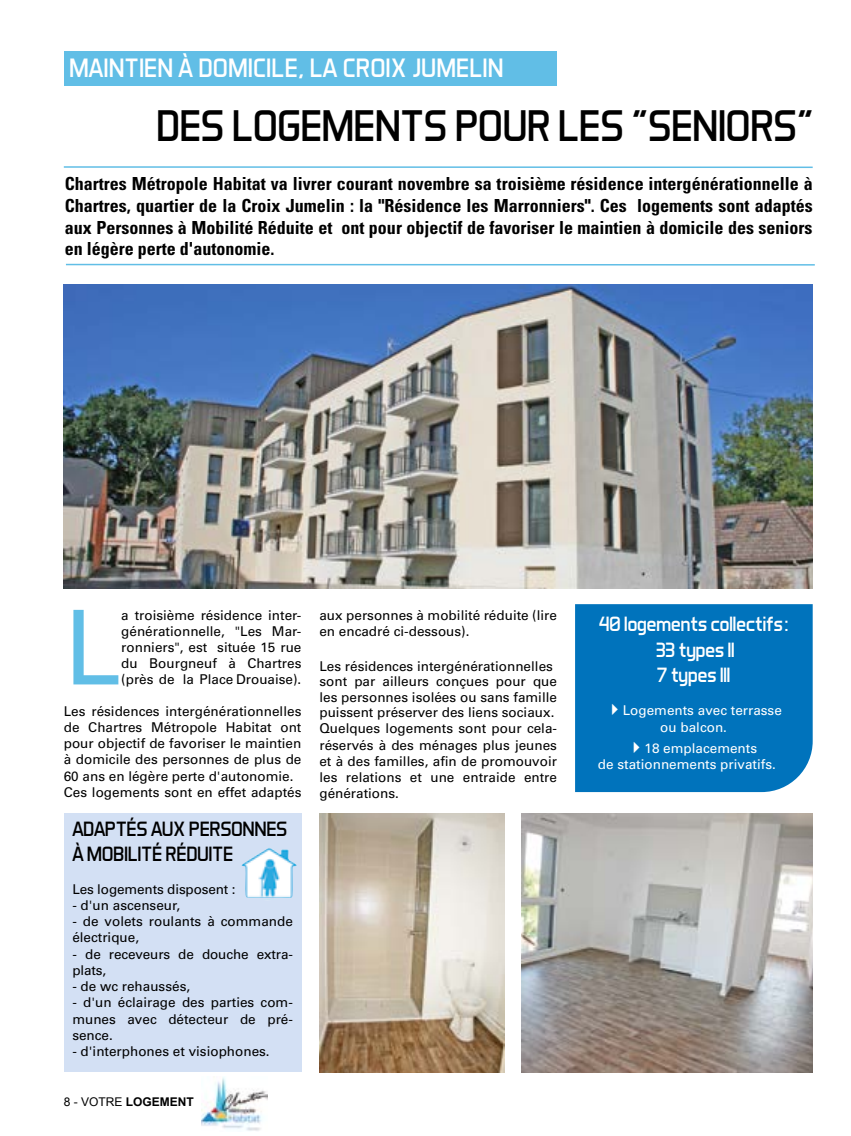
<style>
.page{position:relative;width:851px;height:1136px;background:#fff}
.page>*{position:absolute;margin:0;border:0;box-sizing:border-box;transform-origin:0 0}
.t1{font:103.2px "Univers";color:#61bee6}
.t2{font:45px "Aero Matics";letter-spacing:-.02em;color:#000}
.t3{font:27px "Aero Matics";color:#fff}
.t4{font:21px/25.2px "Aero Matics";letter-spacing:-.03em;color:#fff;text-align:center}
.t5{font:21px/25.2px "Aero Matics";letter-spacing:-.02em;color:#000}
.t6{font:700 condensed 18px/21.6px "Univers";color:#000;text-align:justify}
.t7{font:13.5px/16.2px "Univers";color:#000}
.t8{font:13.5px/16.2px "Univers";color:#fff;text-align:center}
.t9{font:700 12px "Arial";color:#000}
.s1{font-weight:400}
</style>
<div class="page">
<img style="left:201px;top:1077px;width:66px;height:54px">
<div style="left:65px;top:51px;width:492px;height:34px;background:#61bee6"></div>
<img style="left:64px;top:284px;width:748px;height:304px">
<div style="left:575px;top:604px;width:237px;height:188px;background:#0073bc"></div>
<div style="left:64px;top:813px;width:237px;height:258px;background:#d3e0f4"></div>
<img style="left:241px;top:848px;width:56px;height:50px">
<img style="left:522px;top:813px;width:290px;height:258px">
<hr style="left:66px;top:264px;width:748px;height:1px;background:#61bee6">
<hr style="left:64px;top:166px;width:748px;height:2px;background:#61bee6">
<img style="left:319px;top:813px;width:186px;height:258px">
<h3 class="t3" style="left:69px;top:52px;width:436px">MAINTIEN À DOMICILE, LA CROIX JUMELIN</h3>
<h2 class="t2" style="left:156px;top:99px;width:659px">DES LOGEMENTS POUR LES "SENIORS"</h2>
<p class="t6" style="left:65px;top:173px;width:749px">Chartres Métropole Habitat va livrer courant novembre sa troisième résidence intergénérationnelle à Chartres, quartier de la Croix Jumelin : la "Résidence les Marronniers". Ces logements sont adaptés aux Personnes à Mobilité Réduite et ont pour objectif de favoriser le maintien à domicile des seniors en légère perte d'autonomie.</p>
<h1 class="t1" style="left:64px;top:586px;width:59px">L</h1>
<p class="t7" style="left:121px;top:606px;width:182px;text-align:justify">a troisième résidence inter&shy;générationnelle, "Les Mar&shy;ronniers", est située 15 rue du Bourgneuf à Chartres (près de la Place Drouaise).</p>
<p class="t7" style="left:64px;top:702px;width:239px">Les résidences intergénérationnelles de Chartres Métropole Habitat ont pour objectif de favoriser le maintien à domicile des personnes de plus de 60 ans en légère perte d'autonomie.<br>Ces logements sont en effet adaptés</p>
<h3 class="t5" style="left:72px;top:816px;width:217px">ADAPTÉS AUX PERSONNES<br>À MOBILITÉ RÉDUITE</h3>
<p class="t7" style="left:72px;top:880px;width:165px">Les logements disposent :</p>
<p class="t7" style="left:72px;top:897px;width:109px">- d'un ascenseur,</p>
<p class="t7" style="left:72px;top:913px;width:222px">- de volets roulants à commande électrique,</p>
<p class="t7" style="left:72px;top:945px;width:222px">- de receveurs de douche extra&shy;plats,</p>
<p class="t7" style="left:72px;top:978px;width:119px">- de wc rehaussés,</p>
<p class="t7" style="left:72px;top:994px;width:222px;text-align:justify">- d'un éclairage des parties com&shy;munes avec détecteur de pré&shy;sence.</p>
<p class="t7" style="left:72px;top:1042px;width:199px">- d'interphones et visiophones.</p>
<p class="t9" style="left:64px;top:1093px;width:132px"><span class="s1">8 -</span> <span class="s1">VOTRE</span> LOGEMENT</p>
<p class="t7" style="left:319px;top:606px;width:239px">aux personnes à mobilité réduite (lire en encadré ci-dessous).</p>
<p class="t7" style="left:319px;top:657px;width:239px">Les résidences intergénérationnelles sont par ailleurs conçues pour que les personnes isolées ou sans famille puissent préserver des liens sociaux.<br>Quelques logements sont pour cela&shy;réservés à des ménages plus jeunes et à des familles, afin de promouvoir les relations et une entraide entre générations.</p>
<h3 class="t4" style="left:598px;top:611px;width:192px">40 logements collectifs:<br>33 types II<br>7 types III</h3>
<p class="t8" style="left:605px;top:702px;width:178px">✔Logements avec terrasse ou balcon.</p>
<p class="t8" style="left:598px;top:740px;width:179px;text-align:left;text-indent:29px">✔18 emplacements de stationnements privatifs.</p>
</div>
